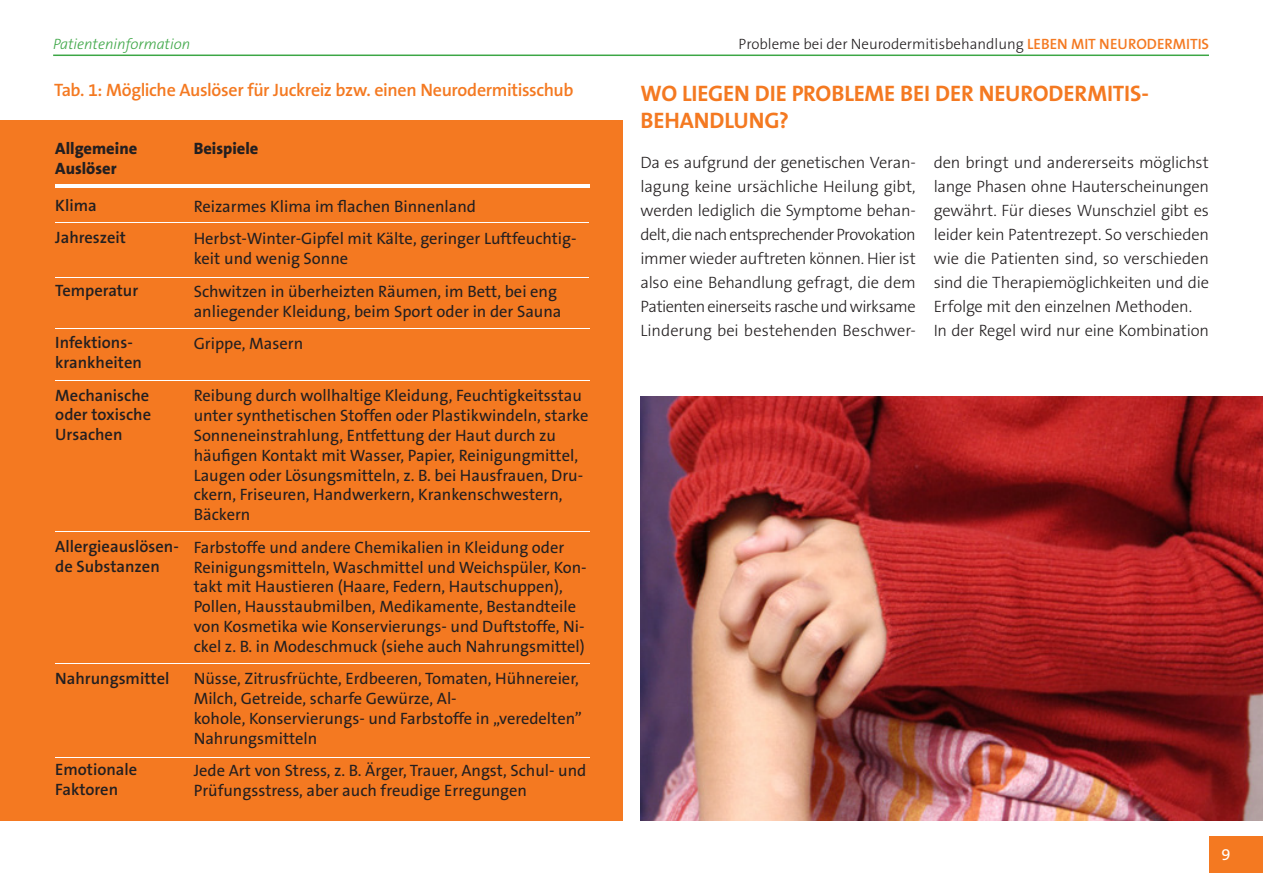
<style>
.page{position:relative;width:1263px;height:893px;background:#fff}
.page>*{position:absolute;margin:0;border:0;box-sizing:border-box;transform-origin:0 0}
.t1{font:700 22.5px/27px "The Sans B7";letter-spacing:-.005em;color:#f47921}
.t2{font:600 18px "The Sans B6";letter-spacing:-.02em;color:#f47921}
.t3{font:16.5px/19.8px "The Sans B5 Plain";color:#231f20}
.t4{font:300 16.5px/24px "The Sans B3";letter-spacing:-.015em;color:#231f20}
.t5{font:600 16.5px/19.8px "The Sans B6";color:#231f20}
.t6{font:800 16.5px/19.8px "The Sans B8";color:#231f20}
.t7{font:16.5px "The Sans B5 Plain";color:#fff}
.t8{font:300 15px "The Sans B3";color:#231f20}
.t9{font:italic 300 15px "The Sans B3";color:#3ca645}
.s1{font-family:"The Sans B6";font-weight:600;color:#f47921}
</style>
<div class="page">
<div style="left:1210px;top:836px;width:53px;height:37px;background:#f47921"></div>
<hr style="left:53px;top:55px;width:1156px;height:1px;background:#3ca645">
<div style="left:0;top:120px;width:622px;height:701px;background:#f47921"></div>
<hr style="left:55px;top:184px;width:534px;height:4px;background:#fff">
<hr style="left:55px;top:222px;width:534px;height:1px;background:#fff">
<hr style="left:55px;top:277px;width:534px;height:1px;background:#fff">
<hr style="left:55px;top:328px;width:534px;height:1px;background:#fff">
<hr style="left:56px;top:380px;width:534px;height:1px;background:#fff">
<hr style="left:55px;top:531px;width:534px;height:1px;background:#fff">
<hr style="left:56px;top:663px;width:534px;height:1px;background:#fff">
<hr style="left:55px;top:757px;width:534px;height:1px;background:#fff">
<img style="left:640px;top:396px;width:623px;height:425px">
<p class="t9" style="left:53px;top:36px;width:139px">Patienteninformation</p>
<p class="t8" style="left:738px;top:36px;width:472px">Probleme bei der Neurodermitisbehandlung <span class="s1">LEBEN MIT NEURODERMITIS</span></p>
<p class="t2" style="left:54px;top:81px;width:521px">Tab. 1: Mögliche Auslöser für Juckreiz bzw. einen Neurodermitisschub</p>
<h1 class="t1" style="left:640px;top:81px;width:510px">WO LIEGEN DIE PROBLEME BEI DER NEURODERMITIS-<br>BEHANDLUNG?</h1>
<p class="t4" style="left:934px;top:151px;width:277px">den bringt und andererseits möglichst lange Phasen ohne Hauterscheinungen gewährt. Für dieses Wunschziel gibt es leider kein Patentrezept. So verschieden wie die Patienten sind, so verschieden sind die Therapiemöglichkeiten und die Erfolge mit den einzelnen Methoden.<br>In der Regel wird nur eine Kombination</p>
<p class="t6" style="left:194px;top:139px;width:66px">Beispiele</p>
<p class="t6" style="left:55px;top:139px;width:83px">Allgemeine<br>Auslöser</p>
<p class="t5" style="left:55px;top:190px;width:72px;line-height:32.5px">Klima<br>Jahreszeit</p>
<p class="t4" style="left:640px;top:151px;width:277px;text-align:justify">Da es aufgrund der genetischen Veran&shy;lagung keine ursächliche Heilung gibt, werden lediglich die Symptome behan&shy;delt, die nach entsprechender Provokation immer wieder auftreten können. Hier ist also eine Behandlung gefragt, die dem Patienten einerseits rasche und wirksame Linderung bei bestehenden Beschwer-</p>
<p class="t3" style="left:194px;top:190px;width:384px;line-height:32.5px">Reizarmes Klima im flachen Binnenland<br>Herbst-Winter-Gipfel mit Kälte, geringer Luftfeuchtig-</p>
<p class="t3" style="left:194px;top:243px;width:365px;line-height:32.5px">keit und wenig Sonne<br>Schwitzen in überheizten Räumen, im Bett, bei eng</p>
<p class="t3" style="left:194px;top:295px;width:369px;line-height:32.5px">anliegender Kleidung, beim Sport oder in der Sauna<br>Grippe, Masern</p>
<p class="t3" style="left:194px;top:386px;width:396px">Reibung durch wollhaltige Kleidung, Feuchtigkeitsstau unter synthetischen Stoffen oder Plastikwindeln, starke Sonneneinstrahlung, Entfettung der Haut durch zu häufigen Kontakt mit Wasser, Papier, Reinigungmittel, Laugen oder Lösungsmitteln, z. B. bei Hausfrauen, Dru&shy;ckern, Friseuren, Handwerkern, Krankenschwestern, Bäckern</p>
<p class="t3" style="left:194px;top:538px;width:394px">Farbstoffe und andere Chemikalien in Kleidung oder Reinigungsmitteln, Waschmittel und Weichspüler, Kon&shy;takt mit Haustieren (Haare, Federn, Hautschuppen), Pollen, Hausstaubmilben, Medikamente, Bestandteile von Kosmetika wie Konservierungs- und Duftstoffe, Ni&shy;ckel z. B. in Modeschmuck (siehe auch Nahrungsmittel)</p>
<p class="t3" style="left:194px;top:669px;width:390px">Nüsse, Zitrusfrüchte, Erdbeeren, Tomaten, Hühnereier, Milch, Getreide, scharfe Gewürze, Al-<br>kohole, Konservierungs- und Farbstoffe in „veredelten” Nahrungsmitteln</p>
<p class="t3" style="left:194px;top:761px;width:394px">Jede Art von Stress, z. B. Ärger, Trauer, Angst, Schul- und<br>Prüfungsstress, aber auch freudige Erregungen</p>
<p class="t5" style="left:55px;top:281px;width:84px">Temperatur</p>
<p class="t5" style="left:55px;top:333px;width:88px">Infektions&shy;krankheiten</p>
<p class="t5" style="left:55px;top:386px;width:97px;text-align:justify">Mechanische oder toxische Ursachen</p>
<p class="t5" style="left:55px;top:537px;width:125px">Allergieauslösen&shy;de Substanzen</p>
<p class="t5" style="left:55px;top:668px;width:116px">Nahrungsmittel</p>
<p class="t5" style="left:55px;top:760px;width:84px">Emotionale<br>Faktoren</p>
<p class="t7" style="left:1221px;top:846px;width:11px">9</p>
</div>
